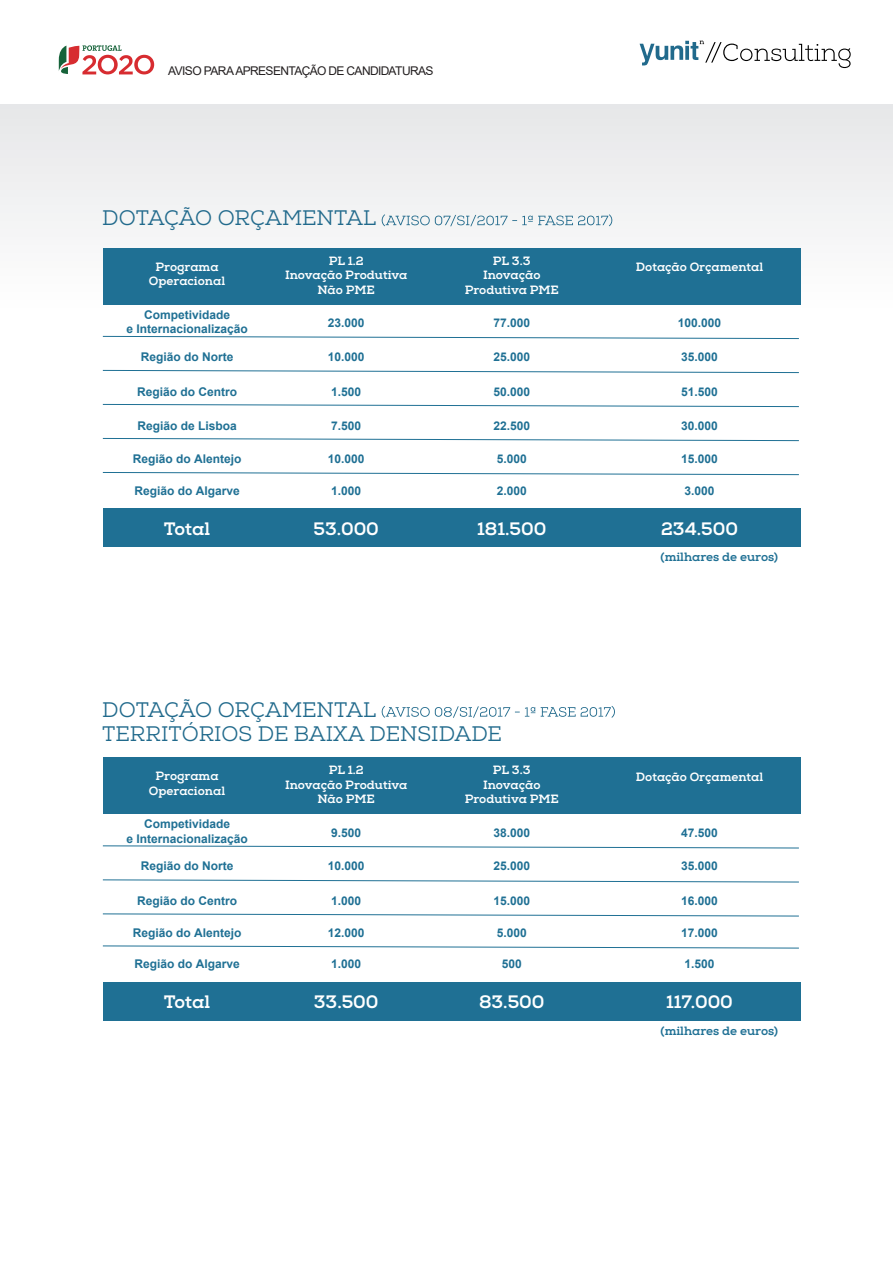
<style>
.page{position:relative;width:893px;height:1263px;background:#fff}
.page>*{position:absolute;margin:0;border:0;box-sizing:border-box;transform-origin:0 0}
.t1{font:21px/24px "Nexa Slab";color:#216a8c}
.t2{font:800 18px "Nexa Slab";color:#fff}
.t3{font:700 12px/14.4px "Arial";color:#1f7094;text-align:center}
.t4{font:800 12px/14.4px "Nexa Slab";color:#fff;text-align:center}
.t5{font:12px "Arial";letter-spacing:-.05em;color:#231f20}
.t6{font:800 12px "Nexa Slab";color:#1f7094}
</style>
<div class="page">
<div style="left:0;top:104px;width:893px;height:271px;background:linear-gradient(to right,#f2f3f4,#f2f3f4)"></div>
<svg style="left:382px;top:214px;width:230px;height:12px"></svg>
<svg style="left:640px;top:41px;width:211px;height:27px"></svg>
<svg style="left:59px;top:45px;width:95px;height:29px"></svg>
<div style="left:103px;top:248px;width:697px;height:56px;background:#1f7094"></div>
<div style="left:103px;top:509px;width:697px;height:38px;background:#1f7094"></div>
<svg style="left:102px;top:336px;width:698px;height:3px"></svg>
<svg style="left:102px;top:370px;width:698px;height:3px"></svg>
<svg style="left:102px;top:404px;width:697px;height:3px"></svg>
<svg style="left:102px;top:438px;width:697px;height:3px"></svg>
<svg style="left:102px;top:472px;width:697px;height:3px"></svg>
<svg style="left:382px;top:706px;width:233px;height:12px"></svg>
<div style="left:103px;top:757px;width:697px;height:57px;background:#1f7094"></div>
<div style="left:103px;top:982px;width:697px;height:38px;background:#1f7094"></div>
<svg style="left:102px;top:845px;width:697px;height:4px"></svg>
<svg style="left:102px;top:879px;width:697px;height:4px"></svg>
<svg style="left:102px;top:913px;width:697px;height:4px"></svg>
<svg style="left:102px;top:945px;width:697px;height:4px"></svg>
<p class="t5" style="left:168px;top:62px;width:267px">AVISO PARA APRESENTAÇÃO DE CANDIDATURAS</p>
<h1 class="t1" style="left:102px;top:206px;width:275px">DOTAÇÃO ORÇAMENTAL</h1>
<p class="t4" style="left:149px;top:259px;width:78px">Programa<br>Operacional</p>
<p class="t4" style="left:285px;top:254px;width:124px">PL 1.2<br>Inovação Produtiva<br>Não PME</p>
<p class="t4" style="left:465px;top:254px;width:96px">PL 3.3<br>Inovação<br>Produtiva PME</p>
<p class="t4" style="left:636px;top:260px;width:129px">Dotação Orçamental</p>
<p class="t3" style="left:126px;top:307px;width:123px">Competividade<br>e Internacionalização</p>
<p class="t3" style="left:678px;top:316px;width:45px">100.000</p>
<p class="t3" style="left:328px;top:316px;width:38px">23.000</p>
<p class="t3" style="left:328px;top:349px;width:38px">10.000</p>
<p class="t3" style="left:331px;top:385px;width:32px">1.500</p>
<p class="t3" style="left:331px;top:418px;width:32px">7.500</p>
<p class="t3" style="left:328px;top:452px;width:38px">10.000</p>
<p class="t3" style="left:331px;top:484px;width:32px">1.000</p>
<p class="t3" style="left:493px;top:316px;width:38px">77.000</p>
<p class="t3" style="left:493px;top:349px;width:38px">25.000</p>
<p class="t3" style="left:493px;top:385px;width:38px">50.000</p>
<p class="t3" style="left:493px;top:418px;width:38px">22.500</p>
<p class="t3" style="left:497px;top:452px;width:32px">5.000</p>
<p class="t3" style="left:497px;top:484px;width:32px">2.000</p>
<p class="t3" style="left:681px;top:349px;width:38px">35.000</p>
<p class="t3" style="left:681px;top:385px;width:38px">51.500</p>
<p class="t3" style="left:681px;top:418px;width:38px">30.000</p>
<p class="t3" style="left:681px;top:452px;width:38px">15.000</p>
<p class="t3" style="left:684px;top:484px;width:32px">3.000</p>
<p class="t3" style="left:141px;top:349px;width:94px">Região do Norte</p>
<p class="t3" style="left:137px;top:385px;width:102px">Região do Centro</p>
<p class="t3" style="left:137px;top:418px;width:101px">Região de Lisboa</p>
<p class="t3" style="left:133px;top:452px;width:110px">Região do Alentejo</p>
<p class="t3" style="left:134px;top:484px;width:107px">Região do Algarve</p>
<h2 class="t2" style="left:164px;top:517px;width:48px">Total</h2>
<h2 class="t2" style="left:314px;top:517px;width:67px">53.000</h2>
<h2 class="t2" style="left:477px;top:517px;width:71px">181.500</h2>
<h2 class="t2" style="left:661px;top:517px;width:78px">234.500</h2>
<p class="t6" style="left:661px;top:549px;width:119px">(milhares de euros)</p>
<h1 class="t1" style="left:102px;top:698px;width:401px">DOTAÇÃO ORÇAMENTAL<br>TERRITÓRIOS DE BAIXA DENSIDADE</h1>
<p class="t4" style="left:149px;top:769px;width:78px">Programa<br>Operacional</p>
<p class="t4" style="left:285px;top:763px;width:124px">PL 1.2<br>Inovação Produtiva<br>Não PME</p>
<p class="t4" style="left:465px;top:763px;width:96px">PL 3.3<br>Inovação<br>Produtiva PME</p>
<p class="t4" style="left:636px;top:770px;width:129px">Dotação Orçamental</p>
<p class="t3" style="left:126px;top:817px;width:123px">Competividade<br>e Internacionalização</p>
<p class="t3" style="left:681px;top:825px;width:38px">47.500</p>
<p class="t3" style="left:331px;top:825px;width:32px">9.500</p>
<p class="t3" style="left:328px;top:859px;width:38px">10.000</p>
<p class="t3" style="left:331px;top:894px;width:32px">1.000</p>
<p class="t3" style="left:328px;top:925px;width:38px">12.000</p>
<p class="t3" style="left:331px;top:957px;width:32px">1.000</p>
<p class="t3" style="left:493px;top:825px;width:38px">38.000</p>
<p class="t3" style="left:493px;top:859px;width:38px">25.000</p>
<p class="t3" style="left:493px;top:894px;width:38px">15.000</p>
<p class="t3" style="left:497px;top:925px;width:32px">5.000</p>
<p class="t3" style="left:502px;top:957px;width:22px">500</p>
<p class="t3" style="left:681px;top:859px;width:38px">35.000</p>
<p class="t3" style="left:681px;top:894px;width:38px">16.000</p>
<p class="t3" style="left:681px;top:925px;width:38px">17.000</p>
<p class="t3" style="left:684px;top:957px;width:32px">1.500</p>
<p class="t3" style="left:141px;top:859px;width:94px">Região do Norte</p>
<p class="t3" style="left:137px;top:894px;width:102px">Região do Centro</p>
<p class="t3" style="left:133px;top:925px;width:110px">Região do Alentejo</p>
<p class="t3" style="left:134px;top:957px;width:107px">Região do Algarve</p>
<h2 class="t2" style="left:164px;top:991px;width:48px">Total</h2>
<h2 class="t2" style="left:314px;top:991px;width:66px">33.500</h2>
<h2 class="t2" style="left:479px;top:991px;width:67px">83.500</h2>
<h2 class="t2" style="left:666px;top:991px;width:68px">117.000</h2>
<p class="t6" style="left:661px;top:1023px;width:119px">(milhares de euros)</p>
</div>
